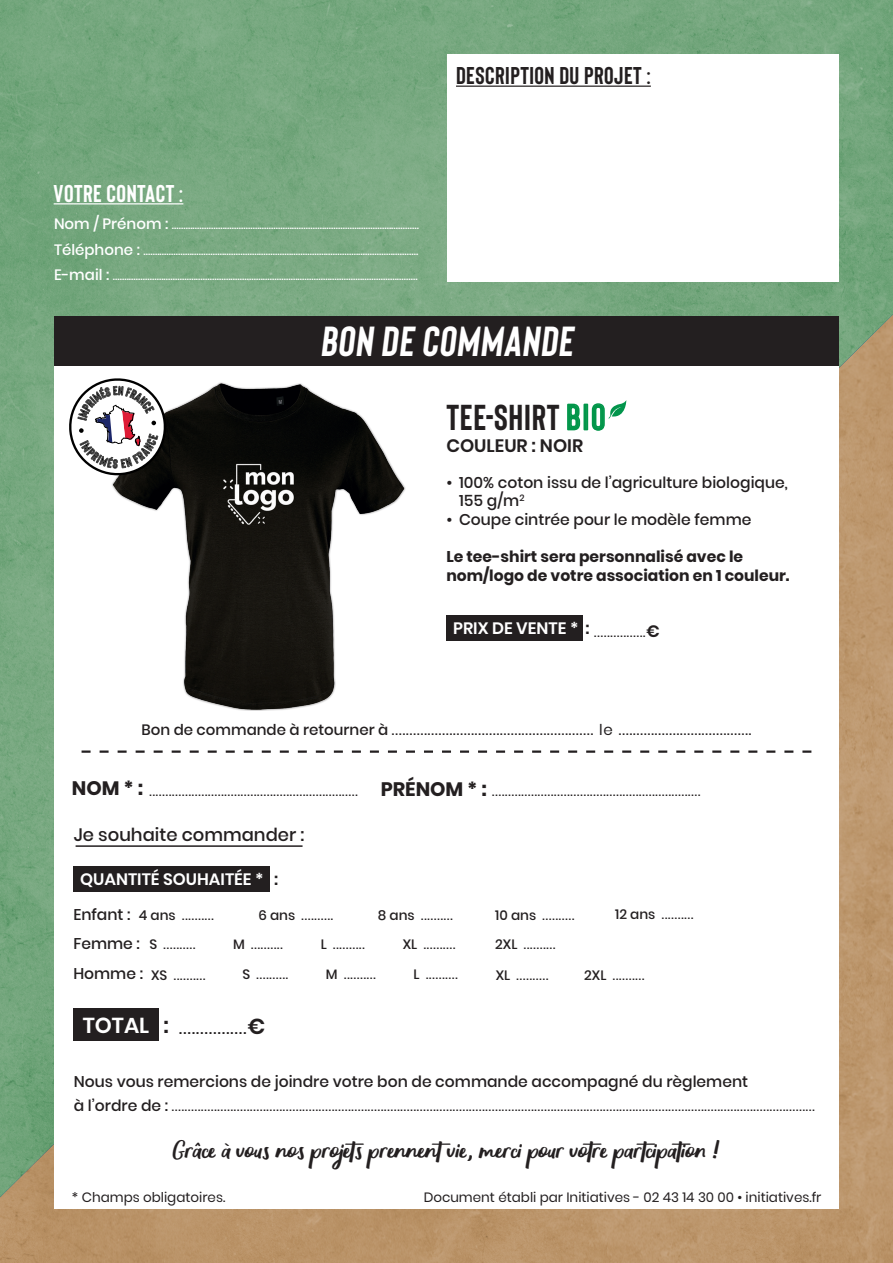
<style>
.page{position:relative;width:893px;height:1263px;background:#fff}
.page>*{position:absolute;margin:0;border:0;box-sizing:border-box;transform-origin:0 0}
.t1{font:700 42px "Bison";color:#fff}
.t2{font:700 36px "Bison";letter-spacing:.02em;color:#231f20}
.t3{font:25.5px "Wolesbro Two";letter-spacing:-.02em;color:#231f20}
.t4{font:700 24.3px "Bison";letter-spacing:.02em;color:#231f20}
.t5{font:700 24.3px "Bison";letter-spacing:.02em;color:#fff}
.t6{font:600 21.6px "Poppins";color:#fff}
.t7{font:700 19.5px "Poppins";color:#231f20}
.t8{font:500 18px "Poppins";color:#231f20}
.t9{font:600 18px "Poppins";color:#231f20}
.t10{font:17.85px "Poppins";color:#231f20}
.t11{font:600 16.5px "Poppins";color:#fff}
.t12{font:500 15.6px/18.6px "Poppins";color:#231f20}
.t13{font:700 15.6px/18.6px "Poppins";color:#231f20}
.t14{font:300 15px/25.5px "Poppins";color:#fff;text-align:justify}
.t15{font:15px "Poppins";color:#231f20}
.t16{font:13.5px "Poppins";color:#231f20}
.s1{font-weight:500}
.s2{font-weight:600;color:#02964a}
.s3{color:#231f20}
.s4{font-weight:600;font-size:16.5px}
.s5{font-weight:500;font-size:15.6px}
.s6{font-weight:600;font-size:21.6px}
</style>
<div class="page">
<img style="left:0;top:1197px;width:893px;height:66px">
<img style="left:0;top:0;width:893px;height:1197px">
<div style="left:54px;top:366px;width:785px;height:843px;background:#fff"></div>
<div style="left:446px;top:615px;width:137px;height:25px;background:#231f20"></div>
<div style="left:74px;top:1008px;width:85px;height:33px;background:#231f20"></div>
<div style="left:54px;top:316px;width:785px;height:50px;background:#231f20"></div>
<svg style="left:82px;top:750px;width:729px;height:3px"></svg>
<hr style="left:54px;top:203px;width:129px;height:1px;background:#fff">
<div style="left:447px;top:54px;width:391px;height:227px;background:#fff"></div>
<hr style="left:456px;top:86px;width:195px;height:1px;background:#231f20">
<img style="left:112px;top:382px;width:294px;height:329px">
<hr style="left:76px;top:845px;width:227px;height:2px;background:#231f20">
<div style="left:73px;top:866px;width:197px;height:25px;background:#231f20"></div>
<svg style="left:608px;top:400px;width:18px;height:19px"></svg>
<svg style="left:69px;top:378px;width:100px;height:100px"></svg>
<h3 class="t4" style="left:456px;top:61px;width:196px">DESCRIPTION DU PROJET :</h3>
<h3 class="t5" style="left:54px;top:178px;width:131px">VOTRE CONTACT :</h3>
<p class="t14" style="left:54px;top:211px;width:367px"><span class="s1">Nom / Prénom :</span> ...........................................................................................................<br><span class="s1">Téléphone :</span> .......................................................................................................................<br><span class="s1">E-mail :</span> ....................................................................................................................................</p>
<h1 class="t1" style="left:320px;top:315px;width:260px">BON DE COMMANDE</h1>
<h2 class="t2" style="left:446px;top:394px;width:160px">TEE-SHIRT <span class="s2">bio</span></h2>
<h3 class="t9" style="left:446px;top:435px;width:138px">COULEUR : NOIR</h3>
<p class="t12" style="left:459px;top:473px;width:330px;text-indent:-13px">• 100% coton issu de l’agriculture biologique,<br>155 g/m<sup>2</sup></p>
<p class="t12" style="left:446px;top:510px;width:307px">• Coupe cintrée pour le modèle femme</p>
<p class="t13" style="left:446px;top:548px;width:345px">Le tee-shirt sera personnalisé avec le nom/logo de votre association en 1 couleur.</p>
<p class="t11" style="left:453px;top:619px;width:138px">PRIX DE VENTE * <span class="s3">:</span></p>
<p class="t16" style="left:594px;top:624px;width:67px">................<span class="s4">€</span></p>
<p class="t15" style="left:141px;top:720px;width:612px"><span class="s1">Bon de commande à retourner à</span> ........................................................ le .....................................</p>
<h3 class="t7" style="left:72px;top:776px;width:73px">NOM * :</h3>
<h3 class="t7" style="left:381px;top:778px;width:108px">PRÉNOM * :</h3>
<p class="t16" style="left:149px;top:784px;width:210px">................................................................</p>
<p class="t16" style="left:492px;top:784px;width:210px">................................................................</p>
<h3 class="t8" style="left:74px;top:824px;width:232px">Je souhaite commander :</h3>
<p class="t11" style="left:80px;top:870px;width:200px">QUANTITÉ SOUHAITÉE * <span class="s3">:</span></p>
<p class="t16" style="left:73px;top:907px;width:142px"><span class="s5">Enfant :</span> <span class="s1">4 ans</span> ..........</p>
<p class="t16" style="left:258px;top:907px;width:76px"><span class="s1">6 ans</span> ..........</p>
<p class="t16" style="left:378px;top:907px;width:76px"><span class="s1">8 ans</span> ..........</p>
<p class="t16" style="left:495px;top:907px;width:81px"><span class="s1">10 ans</span> ..........</p>
<p class="t12" style="left:73px;top:935px;width:68px">Femme :</p>
<p class="t16" style="left:495px;top:937px;width:62px"><span class="s1">2XL</span> ..........</p>
<p class="t12" style="left:73px;top:964px;width:71px">Homme :</p>
<p class="t16" style="left:149px;top:936px;width:47px"><span class="s1">S</span> ..........</p>
<p class="t16" style="left:321px;top:936px;width:46px"><span class="s1">L</span> ..........</p>
<p class="t16" style="left:403px;top:936px;width:54px"><span class="s1">XL</span> ..........</p>
<p class="t16" style="left:233px;top:936px;width:51px"><span class="s1">M</span> ..........</p>
<p class="t16" style="left:151px;top:967px;width:56px"><span class="s1">XS</span> ..........</p>
<p class="t16" style="left:242px;top:966px;width:47px"><span class="s1">S</span> ..........</p>
<p class="t16" style="left:326px;top:966px;width:51px"><span class="s1">M</span> ..........</p>
<p class="t16" style="left:414px;top:967px;width:46px"><span class="s1">L</span> ..........</p>
<p class="t16" style="left:496px;top:967px;width:54px"><span class="s1">XL</span> ..........</p>
<p class="t16" style="left:615px;top:907px;width:80px"><span class="s1">12 ans</span> ..........</p>
<p class="t16" style="left:584px;top:968px;width:62px"><span class="s1">2XL</span> ..........</p>
<h3 class="t6" style="left:83px;top:1013px;width:87px">TOTAL <span class="s3">:</span></h3>
<h3 class="t10" style="left:179px;top:1018px;width:88px">................<span class="s6">€</span></h3>
<p class="t12" style="left:74px;top:1072px;width:676px">Nous vous remercions de joindre votre bon de commande accompagné du règlement</p>
<p class="t16" style="left:74px;top:1098px;width:742px"><span class="s5">à l’ordre de :</span> .....................................................................................................................................................................................................</p>
<h3 class="t3" style="left:173px;top:1134px;width:549px">Grâce à vous nos projets prennentvie, merci pour votre partcipation !</h3>
<p class="t16" style="left:72px;top:1189px;width:155px">* Champs obligatoires.</p>
<p class="t16" style="left:424px;top:1189px;width:399px">Document établi par Initiatives - 02 43 14 30 00 • initiatives.fr</p>
</div>
